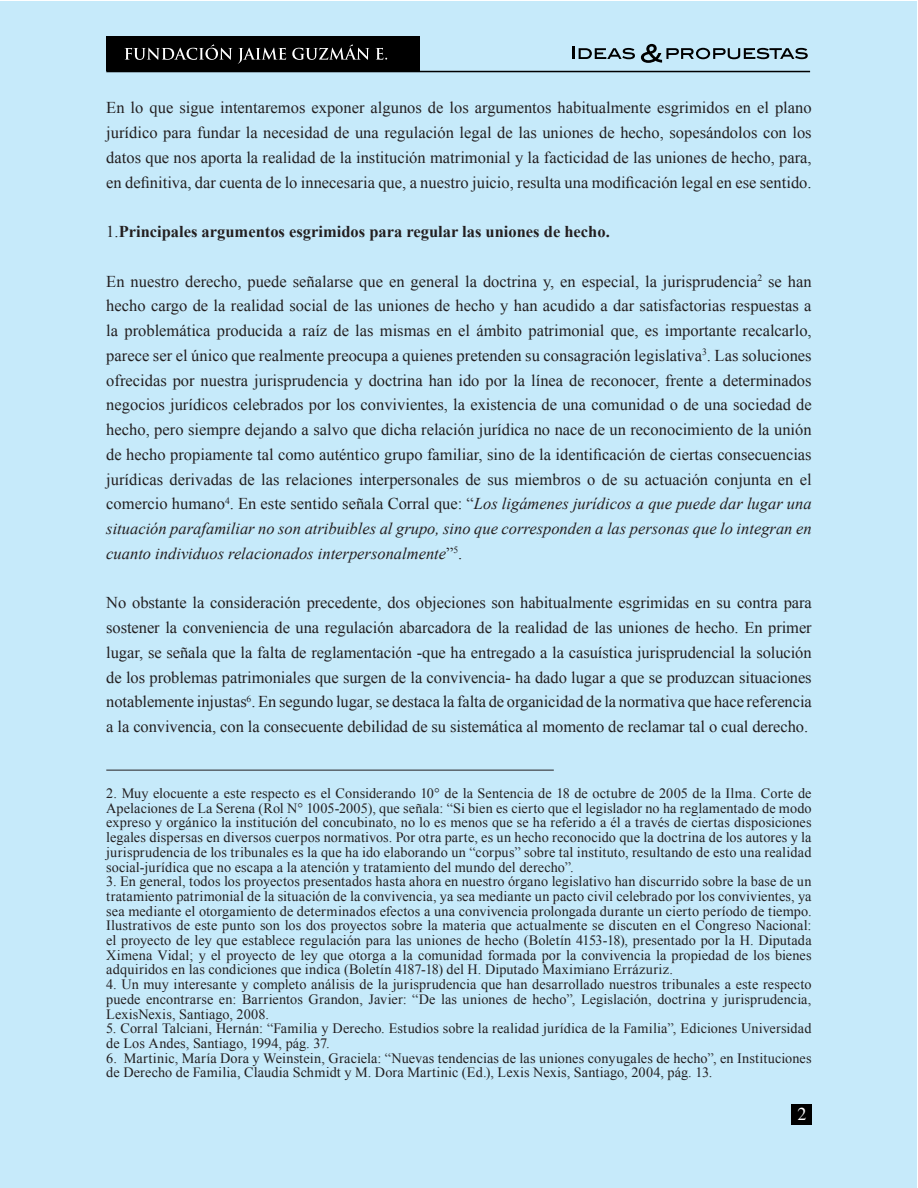
<style>
.page{position:relative;width:918px;height:1188px;background:#fff}
.page>*{position:absolute;margin:0;border:0;box-sizing:border-box;transform-origin:0 0}
.t1{font:18px "Times";color:#fff}
.t2{font:16.5px/24.8px "Times New Roman";color:#231f20;text-align:justify}
.t3{font:700 16.5px "Times New Roman";color:#231f20}
.t4{font:14.25px/14.7px "Times New Roman";letter-spacing:.005em;color:#231f20;text-align:justify}
.s1{font-weight:400}
.s2{font-style:italic}
</style>
<div class="page">
<div style="left:0;top:2px;width:916px;height:1186px;background:#c6eafa"></div>
<svg style="left:573px;top:46px;width:62px;height:13px"></svg>
<svg style="left:641px;top:44px;width:167px;height:19px"></svg>
<div style="left:106px;top:36px;width:313px;height:35px;background:#000"></div>
<svg style="left:125px;top:44px;width:107px;height:16px"></svg>
<svg style="left:238px;top:48px;width:48px;height:16px"></svg>
<svg style="left:292px;top:44px;width:77px;height:16px"></svg>
<svg style="left:376px;top:48px;width:11px;height:12px"></svg>
<hr style="left:106px;top:71px;width:704px;height:1px;background:#000">
<div style="left:792px;top:1104px;width:20px;height:20px;background:#000"></div>
<hr style="left:106px;top:770px;width:448px;height:1px;background:#231f20">
<p class="t2" style="left:106px;top:95px;width:707px">En lo que sigue intentaremos exponer algunos de los argumentos habitualmente esgrimidos en el plano jurídico para fundar la necesidad de una regulación legal de las uniones de hecho, sopesándolos con los datos que nos aporta la realidad de la institución matrimonial y la facticidad de las uniones de hecho, para, en definitiva, dar cuenta de lo innecesaria que, a nuestro juicio, resulta una modificación legal en ese sentido.</p>
<p class="t3" style="left:106px;top:220px;width:505px"><span class="s1">1.</span>Principales argumentos esgrimidos para regular las uniones de hecho.</p>
<p class="t2" style="left:106px;top:269px;width:707px">En nuestro derecho, puede señalarse que en general la doctrina y, en especial, la jurisprudencia<sup>2</sup> se han hecho cargo de la realidad social de las uniones de hecho y han acudido a dar satisfactorias respuestas a la problemática producida a raíz de las mismas en el ámbito patrimonial que, es importante recalcarlo, parece ser el único que realmente preocupa a quienes pretenden su consagración legislativa<sup>3</sup>. Las soluciones ofrecidas por nuestra jurisprudencia y doctrina han ido por la línea de reconocer, frente a determinados negocios jurídicos celebrados por los convivientes, la existencia de una comunidad o de una sociedad de hecho, pero siempre dejando a salvo que dicha relación jurídica no nace de un reconocimiento de la unión de hecho propiamente tal como auténtico grupo familiar, sino de la identificación de ciertas consecuencias jurídicas derivadas de las relaciones interpersonales de sus miembros o de su actuación conjunta en el comercio humano<sup>4</sup>. En este sentido señala Corral que: “<span class="s2">Los ligámenes jurídicos a que puede dar lugar una situación parafamiliar no son atribuibles al grupo, sino que corresponden a las personas que lo integran en cuanto individuos relacionados interpersonalmente</span>”<sup>5</sup>.</p>
<p class="t2" style="left:106px;top:590px;width:707px">No obstante la consideración precedente, dos objeciones son habitualmente esgrimidas en su contra para sostener la conveniencia de una regulación abarcadora de la realidad de las uniones de hecho. En primer lugar, se señala que la falta de reglamentación -que ha entregado a la casuística jurisprudencial la solución de los problemas patrimoniales que surgen de la convivencia- ha dado lugar a que se produzcan situaciones notablemente injustas<sup>6</sup>. En segundo lugar, se destaca la falta de organicidad de la normativa que hace referencia a la convivencia, con la consecuente debilidad de su sistemática al momento de reclamar tal o cual derecho.</p>
<p class="t4" style="left:106px;top:786px;width:707px">2. Muy elocuente a este respecto es el Considerando 10° de la Sentencia de 18 de octubre de 2005 de la Ilma. Corte de Apelaciones de La Serena (Rol N° 1005-2005), que señala: “Si bien es cierto que el legislador no ha reglamentado de modo expreso y orgánico la institución del concubinato, no lo es menos que se ha referido a él a través de ciertas disposiciones legales dispersas en diversos cuerpos normativos. Por otra parte, es un hecho reconocido que la doctrina de los autores y la jurisprudencia de los tribunales es la que ha ido elaborando un “corpus” sobre tal instituto, resultando de esto una realidad social-jurídica que no escapa a la atención y tratamiento del mundo del derecho”.</p>
<p class="t4" style="left:106px;top:874px;width:707px">3. En general, todos los proyectos presentados hasta ahora en nuestro órgano legislativo han discurrido sobre la base de un tratamiento patrimonial de la situación de la convivencia, ya sea mediante un pacto civil celebrado por los convivientes, ya sea mediante el otorgamiento de determinados efectos a una convivencia prolongada durante un cierto período de tiempo.<br>Ilustrativos de este punto son los dos proyectos sobre la materia que actualmente se discuten en el Congreso Nacional: el proyecto de ley que establece regulación para las uniones de hecho (Boletín 4153-18), presentado por la H. Diputada Ximena Vidal; y el proyecto de ley que otorga a la comunidad formada por la convivencia la propiedad de los bienes adquiridos en las condiciones que indica (Boletín 4187-18) del H. Diputado Maximiano Errázuriz.</p>
<p class="t4" style="left:106px;top:977px;width:707px">4. Un muy interesante y completo análisis de la jurisprudencia que han desarrollado nuestros tribunales a este respecto puede encontrarse en: Barrientos Grandon, Javier: “De las uniones de hecho”, Legislación, doctrina y jurisprudencia, LexisNexis, Santiago, 2008.</p>
<p class="t4" style="left:106px;top:1021px;width:707px">5. Corral Talciani, Hernán: “Familia y Derecho. Estudios sobre la realidad jurídica de la Familia”, Ediciones Universidad de Los Andes, Santiago, 1994, pág. 37.</p>
<p class="t4" style="left:106px;top:1050px;width:707px">6. Martinic, María Dora y Weinstein, Graciela: “Nuevas tendencias de las uniones conyugales de hecho”, en Instituciones de Derecho de Familia, Claudia Schmidt y M. Dora Martinic (Ed.), Lexis Nexis, Santiago, 2004, pág. 13.</p>
<p class="t1" style="left:797px;top:1097px;width:10px">2</p>
</div>
